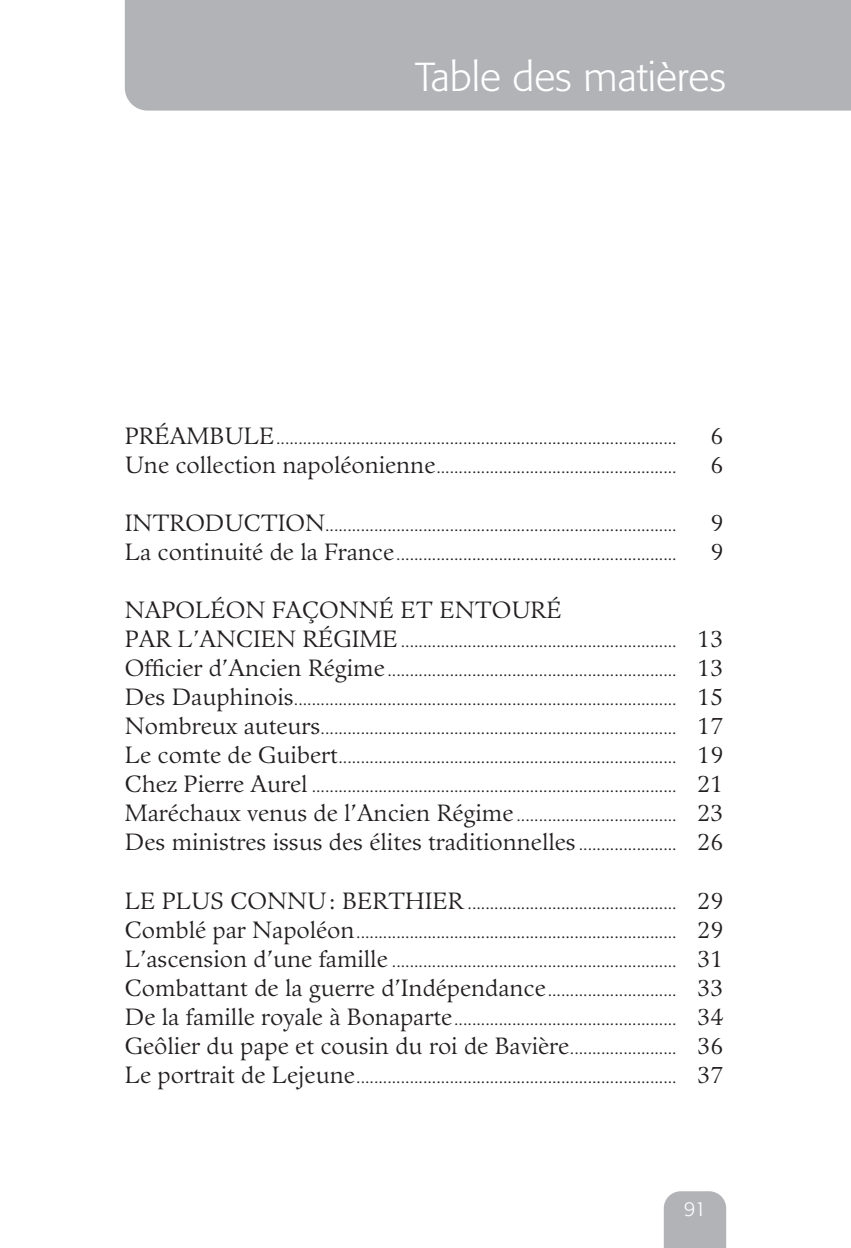
<style>
.page{position:relative;width:851px;height:1248px;background:#fff}
.page>*{position:absolute;margin:0;border:0;box-sizing:border-box;transform-origin:0 0}
.t1{font:300 40px "Formata";color:#fff}
.t2{font:23px "Guardi";color:#231f20}
.t3{font:300 20px "Formata";color:#fff}
.t4{font:16px "Guardi";color:#231f20}
.s1{font-size:23px}
.s2{font-size:16px}
</style>
<div class="page">
<div style="left:663px;top:1191px;width:63px;height:56px;background:#b2b3b7"></div>
<div style="left:125px;top:0;width:725px;height:111px;background:#b2b3b7"></div>
<p class="t1" style="left:415px;top:53px;width:312px">Table des matières</p>
<p class="t4" style="left:125px;top:429px;width:553px"><span class="s1">PRÉAMBULE</span>..........................................................................................</p>
<p class="t2" style="left:710px;top:422px;width:14px">6</p>
<p class="t4" style="left:125px;top:458px;width:553px"><span class="s1">Une collection napoléonienne</span>......................................................</p>
<p class="t2" style="left:710px;top:451px;width:14px">6</p>
<p class="t4" style="left:125px;top:516px;width:553px"><span class="s1">INTRODUCTION</span>...............................................................................</p>
<p class="t2" style="left:710px;top:509px;width:14px">9</p>
<p class="t4" style="left:125px;top:545px;width:553px"><span class="s1">La continuité de la France</span>...............................................................</p>
<p class="t2" style="left:710px;top:538px;width:14px">9</p>
<p class="t2" style="left:125px;top:596px;width:438px">NAPOLÉON FAÇONNÉ ET ENTOURÉ</p>
<p class="t4" style="left:125px;top:632px;width:599px"><span class="s1">PAR L’ANCIEN RÉGIME</span> .............................................................. <span class="s1">13</span></p>
<p class="t4" style="left:125px;top:661px;width:599px"><span class="s1">Officier d’Ancien Régime</span> ................................................................. <span class="s1">13</span></p>
<p class="t4" style="left:125px;top:690px;width:599px"><span class="s1">Des Dauphinois</span>...................................................................................... <span class="s1">15</span></p>
<p class="t4" style="left:125px;top:719px;width:599px"><span class="s1">Nombreux auteurs</span>................................................................................ <span class="s1">17</span></p>
<p class="t4" style="left:125px;top:748px;width:599px"><span class="s1">Le comte de Guibert</span>............................................................................ <span class="s1">19</span></p>
<p class="t4" style="left:125px;top:777px;width:599px"><span class="s1">Chez Pierre Aurel</span> .................................................................................. <span class="s1">21</span></p>
<p class="t4" style="left:125px;top:806px;width:599px"><span class="s1">Maréchaux venus de l’Ancien Régime</span> .................................... <span class="s1">23</span></p>
<p class="t2" style="left:125px;top:828px;width:599px">Des ministres issus des élites traditionnelles <span class="s2">......................</span> 26</p>
<p class="t4" style="left:125px;top:893px;width:599px"><span class="s1">LE PLUS CONNU: BERTHIER</span> ............................................... <span class="s1">29</span></p>
<p class="t4" style="left:125px;top:922px;width:599px"><span class="s1">Comblé par Napoléon</span>........................................................................ <span class="s1">29</span></p>
<p class="t4" style="left:125px;top:951px;width:599px"><span class="s1">L’ascension d’une famille</span> ................................................................ <span class="s1">31</span></p>
<p class="t2" style="left:125px;top:973px;width:599px">Combattant de la guerre d’Indépendance<span class="s2">.............................</span> 33</p>
<p class="t4" style="left:125px;top:1009px;width:599px"><span class="s1">De la famille royale à Bonaparte</span>.................................................. <span class="s1">34</span></p>
<p class="t2" style="left:125px;top:1031px;width:599px">Geôlier du pape et cousin du roi de Bavière<span class="s2">........................</span> 36</p>
<p class="t4" style="left:125px;top:1067px;width:599px"><span class="s1">Le portrait de Lejeune</span>........................................................................ <span class="s1">37</span></p>
<p class="t3" style="left:683px;top:1196px;width:24px">91</p>
</div>
